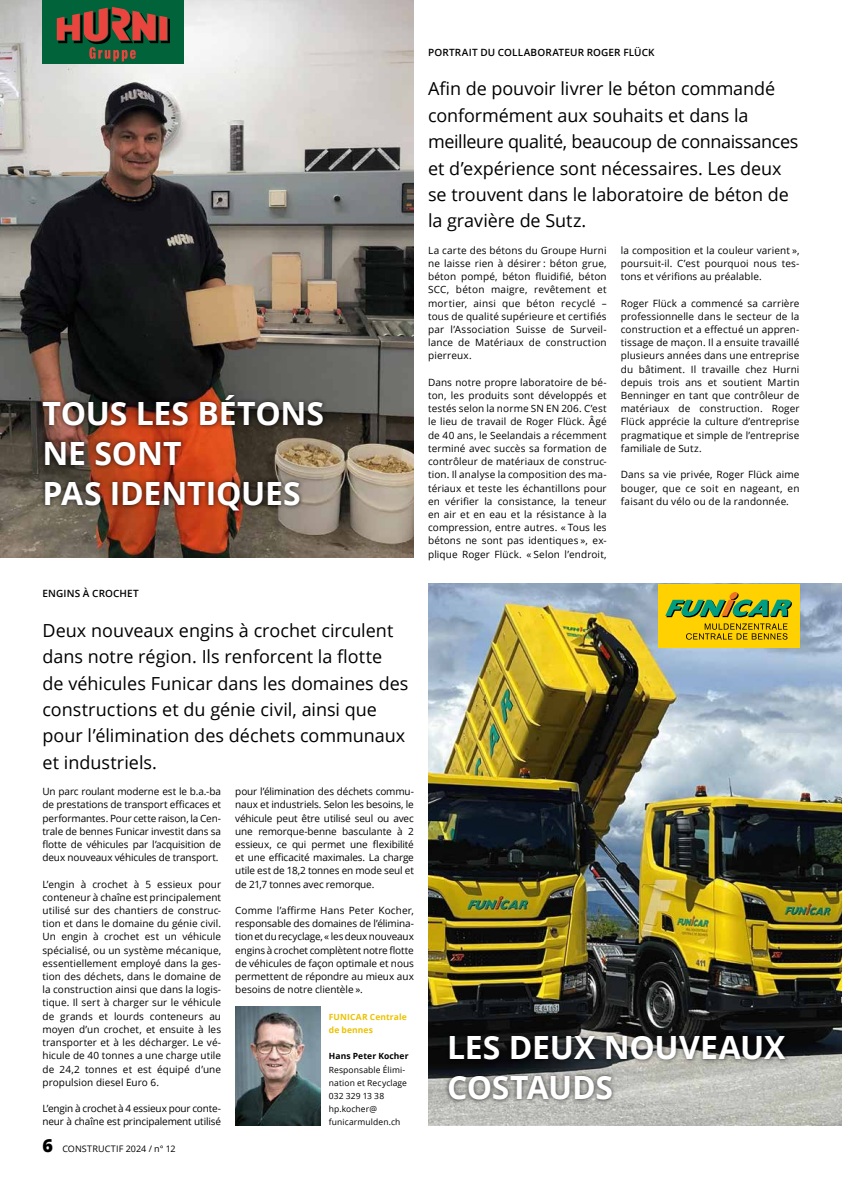
<style>
.page{position:relative;width:842px;height:1191px;background:#fff}
.page>*{position:absolute;margin:0;border:0;box-sizing:border-box;transform-origin:0 0}
.t1{font:700 32px/39.6px "Open Sans";letter-spacing:-.01em;color:#fff}
.t2{font:18px/26.4px "Open Sans";letter-spacing:-.005em;color:#000}
.t3{font:10px/13.2px "Open Sans";letter-spacing:.005em;color:#000;text-align:justify}
.t4{font:10px/13.2px "Open Sans";letter-spacing:-.015em;color:#000}
.t5{font:600 10px "Open Sans";letter-spacing:.01em;color:#000}
.t6{font:9px "Open Sans";letter-spacing:.01em;color:#000}
.t7{font:8.5px/13.2px "Open Sans";letter-spacing:.01em;color:#000}
.t8{font:700 8.5px/13.2px "Open Sans";letter-spacing:.015em;color:#ecc200}
.t9{font:700 8.5px "Open Sans";letter-spacing:.01em;color:#000}
.s1{font-weight:800;font-size:18px}
</style>
<div class="page">
<img style="left:0;top:0;width:414px;height:557px">
<div style="left:38px;top:390px;width:290px;height:125px;background:#000;opacity:.75"></div>
<img style="left:428px;top:584px;width:414px;height:541px">
<div style="left:444px;top:1030px;width:346px;height:74px;background:#000;opacity:.75"></div>
<div style="left:43px;top:0;width:141px;height:64px;background:#00633a"></div>
<svg style="left:57px;top:7px;width:113px;height:54px"></svg>
<div style="left:658px;top:584px;width:141px;height:63px;background:#ffd100"></div>
<svg style="left:665px;top:592px;width:127px;height:25px"></svg>
<svg style="left:686px;top:623px;width:101px;height:16px"></svg>
<img style="left:235px;top:1006px;width:85px;height:119px">
<h1 class="t1" style="left:43px;top:393px;width:283px">TOUS LES BÉTONS<br>NE SONT<br>PAS IDENTIQUES</h1>
<p class="t5" style="left:43px;top:586px;width:98px">ENGINS À CROCHET</p>
<h2 class="t2" style="left:43px;top:616px;width:367px">Deux nouveaux engins à crochet circulent dans notre région. Ils renforcent la flotte<br>de véhicules Funicar dans les domaines des constructions et du génie civil, ainsi que pour l’élimination des déchets communaux et industriels.</h2>
<p class="t3" style="left:43px;top:784px;width:180px">Un parc roulant moderne est le b.a.-ba de prestations de transport efficaces et performantes. Pour cette raison, la Cen&shy;trale de bennes Funicar investit dans sa flotte de véhicules par l’acquisition de deux nouveaux véhicules de transport.</p>
<p class="t3" style="left:43px;top:877px;width:180px">L’engin à crochet à 5 essieux pour conteneur à chaîne est principalement utilisé sur des chantiers de construc&shy;tion et dans le domaine du génie civil.<br>Un engin à crochet est un véhicule spécialisé, ou un système mécanique, essentiellement employé dans la ges&shy;tion des déchets, dans le domaine de la construction ainsi que dans la logis&shy;tique. Il sert à charger sur le véhicule de grands et lourds conteneurs au moyen d’un crochet, et ensuite à les transporter et à les décharger. Le vé&shy;hicule de 40 tonnes a une charge utile de 24,2 tonnes et est équipé d’une propulsion diesel Euro 6.</p>
<p class="t4" style="left:43px;top:1101px;width:180px">L’engin à crochet à 4 essieux pour conte&shy;neur à chaîne est principalement utilisé</p>
<p class="t3" style="left:235px;top:784px;width:180px">pour l’élimination des déchets commu&shy;naux et industriels. Selon les besoins, le véhicule peut être utilisé seul ou avec une remorque-benne basculante à 2 essieux, ce qui permet une flexibilité et une efficacité maximales. La charge utile est de 18,2 tonnes en mode seul et de 21,7 tonnes avec remorque.</p>
<p class="t3" style="left:235px;top:903px;width:180px">Comme l’affirme Hans Peter Kocher, responsable des domaines de l’élimina&shy;tion et du recyclage, « les deux nouveaux engins à crochet complètent notre flotte de véhicules de façon optimale et nous permettent de répondre au mieux aux besoins de notre clientèle ».</p>
<p class="t8" style="left:329px;top:1009px;width:79px">FUNICAR Centrale de bennes</p>
<p class="t9" style="left:329px;top:1050px;width:81px">Hans Peter Kocher</p>
<p class="t7" style="left:329px;top:1062px;width:80px">Responsable Élimi&shy;nation et Recyclage<br>032 329 13 38 hp.kocher@ funicarmulden.ch</p>
<p class="t6" style="left:43px;top:1142px;width:135px"><span class="s1">6</span> CONSTRUCTIF 2024 / n° 12</p>
<p class="t5" style="left:428px;top:45px;width:228px">PORTRAIT DU COLLABORATEUR ROGER FLÜCK</p>
<h2 class="t2" style="left:428px;top:75px;width:372px">Afin de pouvoir livrer le béton commandé conformément aux souhaits et dans la meilleure qualité, beaucoup de connaissances et d’expérience sont nécessaires. Les deux se trouvent dans le laboratoire de béton de la gravière de Sutz.</h2>
<p class="t3" style="left:428px;top:243px;width:180px">La carte des bétons du Groupe Hurni ne laisse rien à désirer : béton grue, béton pompé, béton fluidifié, béton SCC, béton maigre, revêtement et mortier, ainsi que béton recyclé – tous de qualité supérieure et certifiés par l’Association Suisse de Surveil&shy;lance de Matériaux de construction pierreux.</p>
<p class="t3" style="left:428px;top:375px;width:180px">Dans notre propre laboratoire de bé&shy;ton, les produits sont développés et testés selon la norme SN EN 206. C’est le lieu de travail de Roger Flück. Âgé de 40 ans, le Seelandais a récemment terminé avec succès sa formation de contrôleur de matériaux de construc&shy;tion. Il analyse la composition des ma&shy;tériaux et teste les échantillons pour en vérifier la consistance, la teneur en air et en eau et la résistance à la compression, entre autres. « Tous les bétons ne sont pas identiques », ex&shy;plique Roger Flück. « Selon l’endroit,</p>
<p class="t3" style="left:621px;top:243px;width:180px">la composition et la couleur varient », poursuit-il. C’est pourquoi nous tes&shy;tons et vérifions au préalable.</p>
<p class="t3" style="left:621px;top:296px;width:180px">Roger Flück a commencé sa carrière professionnelle dans le secteur de la construction et a effectué un appren&shy;tissage de maçon. Il a ensuite travaillé plusieurs années dans une entreprise du bâtiment. Il travaille chez Hurni depuis trois ans et soutient Martin Benninger en tant que contrôleur de matériaux de construction. Roger Flück apprécie la culture d’entreprise pragmatique et simple de l’entreprise familiale de Sutz.</p>
<p class="t3" style="left:621px;top:468px;width:180px">Dans sa vie privée, Roger Flück aime bouger, que ce soit en nageant, en faisant du vélo ou de la randonnée.</p>
<h1 class="t1" style="left:447px;top:1027px;width:340px">LES DEUX NOUVEAUX<br>COSTAUDS</h1>
</div>
